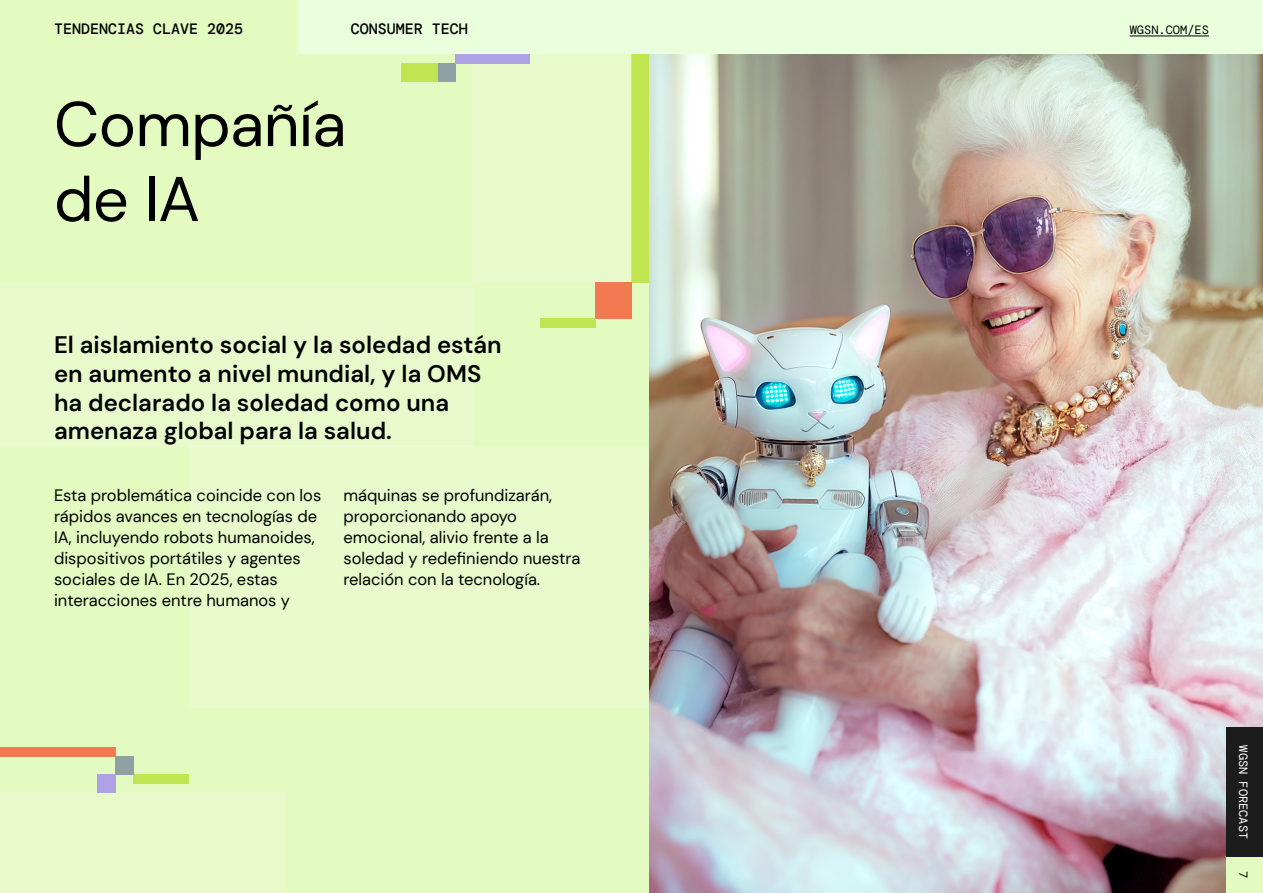
<style>
.page{position:relative;width:1263px;height:893px;background:#fff}
.page>*{position:absolute;margin:0;border:0;box-sizing:border-box;transform-origin:0 0}
.t1{font:63px/75px "DM Sans";letter-spacing:-.01em;color:#000}
.t2{font:600 24px/28.8px "DM Sans";color:#000}
.t3{font:16.5px/21px "DM Sans";color:#000}
.t4{font:500 15px "DM Mono";color:#000}
.t5{font:12px "DM Mono";color:#000}
.t6{font:12px "DM Mono";color:#fff}
</style>
<div class="page">
<div style="left:0;top:0;width:297px;height:54px;background:#e3fac0"></div>
<div style="left:297px;top:0;width:966px;height:54px;background:#eaffdc"></div>
<div style="left:0;top:54px;width:649px;height:839px;background:#e3fac0"></div>
<hr style="left:1130px;top:36px;width:79px;height:1px;background:#000">
<div style="left:631px;top:54px;width:18px;height:229px;background:#c1e551"></div>
<div style="left:0;top:283px;width:472px;height:163px;background:#e8facc"></div>
<div style="left:472px;top:54px;width:159px;height:229px;background:#e8facc"></div>
<div style="left:189px;top:446px;width:460px;height:261px;background:#e8facc"></div>
<div style="left:0;top:792px;width:285px;height:101px;background:#e8facc"></div>
<img style="left:649px;top:54px;width:614px;height:839px">
<div style="left:595px;top:283px;width:36px;height:36px;background:#f27a51"></div>
<div style="left:0;top:747px;width:116px;height:9px;background:#f27a51"></div>
<div style="left:134px;top:774px;width:55px;height:9px;background:#c1e551"></div>
<div style="left:540px;top:319px;width:55px;height:9px;background:#c1e551"></div>
<div style="left:116px;top:756px;width:18px;height:18px;background:#90a1a3"></div>
<div style="left:437px;top:63px;width:18px;height:18px;background:#90a1a3"></div>
<div style="left:455px;top:54px;width:74px;height:9px;background:#aea1e5"></div>
<div style="left:98px;top:774px;width:18px;height:18px;background:#aea1e5"></div>
<div style="left:401px;top:63px;width:36px;height:18px;background:#c1e551"></div>
<div style="left:1227px;top:857px;width:36px;height:36px;background:#e3fac0"></div>
<div style="left:1227px;top:727px;width:36px;height:130px;background:#1c1c1c"></div>
<p class="t4" style="left:54px;top:20px;width:191px">TENDENCIAS CLAVE 2025</p>
<p class="t4" style="left:351px;top:20px;width:118px">CONSUMER TECH</p>
<p class="t5" style="left:1130px;top:23px;width:81px">WGSN.COM/ES</p>
<h1 class="t1" style="left:54px;top:86px;width:294px">Compañía de IA</h1>
<h2 class="t2" style="left:54px;top:330px;width:449px">El aislamiento social y la soledad están en aumento a nivel mundial, y la OMS ha declarado la soledad como una amenaza global para la salud.</h2>
<p class="t3" style="left:54px;top:484px;width:269px">Esta problemática coincide con los rápidos avances en tecnologías de IA, incluyendo robots humanoides, dispositivos portátiles y agentes sociales de IA. En 2025, estas interacciones entre humanos y</p>
<p class="t3" style="left:343px;top:484px;width:238px">máquinas se profundizarán, proporcionando apoyo emocional, alivio frente a la soledad y redefiniendo nuestra relación con la tecnología.</p>
<p class="t6" style="left:1250px;top:745px;width:95px;rotate:90deg">WGSN FORECAST</p>
<p class="t5" style="left:1250px;top:871px;width:9px;rotate:90deg">7</p>
</div>
